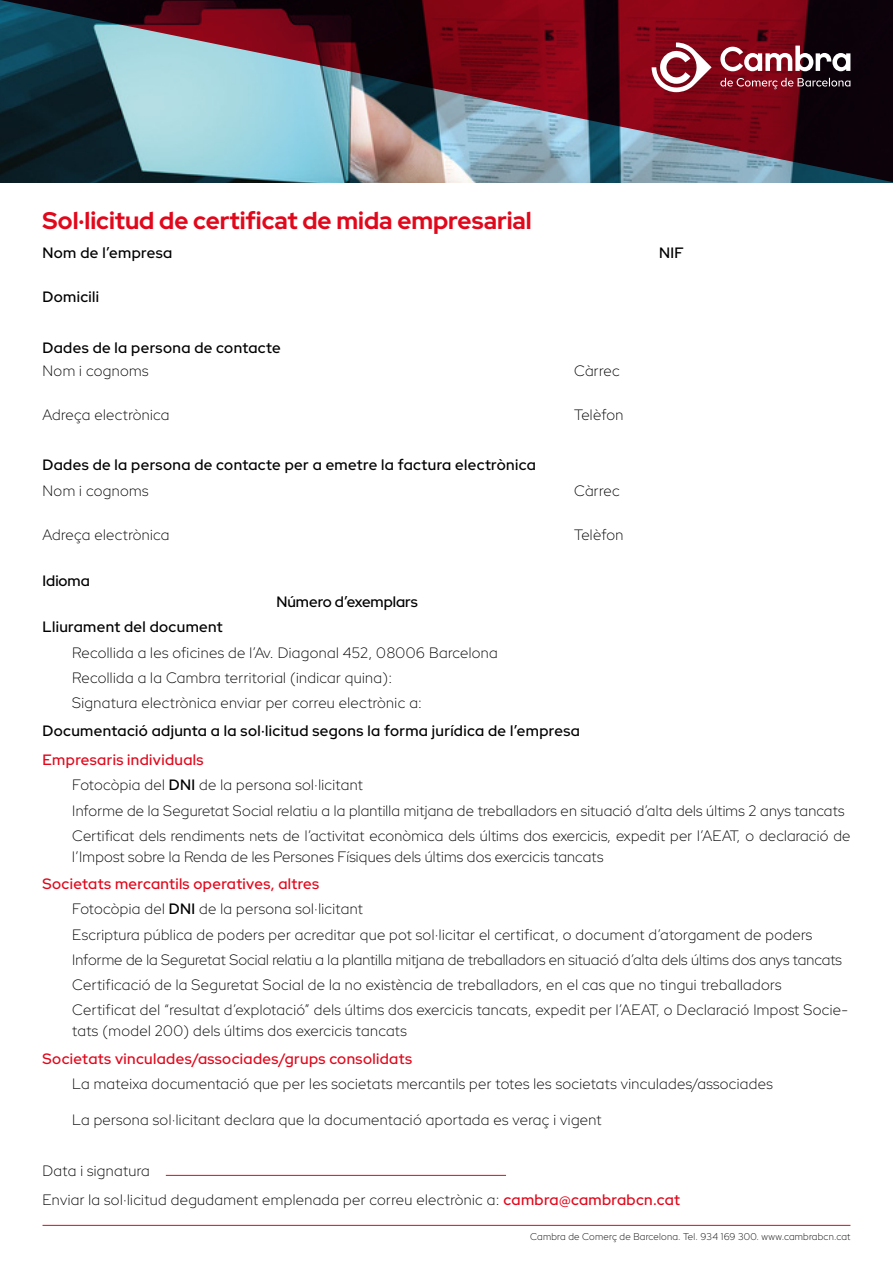
<style>
.page{position:relative;width:893px;height:1263px;background:#fff}
.page>*{position:absolute;margin:0;border:0;box-sizing:border-box;transform-origin:0 0}
.t1{font:700 24px "Red Hat Display";color:#e1081c}
.t2{font:300 15px/25.2px "Red Hat Display";letter-spacing:.025em;color:#000}
.t3{font:600 15px "Red Hat Display";letter-spacing:.025em;color:#000}
.t4{font:600 15px "Red Hat Display";letter-spacing:.025em;color:#e1081c}
.t5{font:600 15px "Red Hat Display";color:#000}
.t6{font:300 9.75px "Red Hat Display";letter-spacing:.025em;color:#000}
.s1{font-weight:600;color:#e1081c}
.s2{font-weight:600}
</style>
<div class="page">
<svg style="left:0;top:0;width:893px;height:183px"></svg>
<svg style="left:652px;top:43px;width:60px;height:49px"></svg>
<svg style="left:720px;top:46px;width:130px;height:43px"></svg>
<hr style="left:43px;top:1225px;width:807px;height:1px;background:#e1081c">
<hr style="left:166px;top:1175px;width:340px;height:1px;background:#e1081c">
<h1 class="t1" style="left:43px;top:204px;width:491px">Sol·licitud de certificat de mida empresarial</h1>
<p class="t3" style="left:43px;top:243px;width:131px">Nom de l’empresa</p>
<p class="t3" style="left:659px;top:243px;width:26px">NIF</p>
<p class="t3" style="left:43px;top:287px;width:58px">Domicili</p>
<p class="t3" style="left:43px;top:338px;width:240px">Dades de la persona de contacte</p>
<p class="t2" style="left:43px;top:358px;width:107px">Nom i cognoms</p>
<p class="t2" style="left:574px;top:358px;width:47px">Càrrec</p>
<p class="t2" style="left:43px;top:402px;width:128px">Adreça electrònica</p>
<p class="t2" style="left:574px;top:402px;width:51px">Telèfon</p>
<p class="t3" style="left:43px;top:455px;width:495px">Dades de la persona de contacte per a emetre la factura electrònica</p>
<p class="t2" style="left:43px;top:477px;width:107px">Nom i cognoms</p>
<p class="t2" style="left:574px;top:477px;width:47px">Càrrec</p>
<p class="t2" style="left:43px;top:522px;width:128px">Adreça electrònica</p>
<p class="t2" style="left:574px;top:522px;width:51px">Telèfon</p>
<p class="t3" style="left:43px;top:571px;width:49px">Idioma</p>
<p class="t5" style="left:276px;top:592px;width:143px">Número d’exemplars</p>
<p class="t3" style="left:43px;top:617px;width:182px">Lliurament del document</p>
<p class="t2" style="left:72px;top:639px;width:427px">Recollida a les oficines de l’Av. Diagonal 452, 08006 Barcelona<br>Recollida a la Cambra territorial (indicar quina):<br>Signatura electrònica enviar per correu electrònic a:</p>
<p class="t3" style="left:43px;top:720px;width:539px">Documentació adjunta a la sol·licitud segons la forma jurídica de l’empresa</p>
<p class="t2" style="left:72px;top:747px;width:780px;text-indent:-30px"><span class="s1">Empresaris individuals<br></span>Fotocòpia del <span class="s2">DNI</span> de la persona sol·licitant<br>Informe de la Seguretat Social relatiu a la plantilla mitjana de treballadors en situació d’alta dels últims 2 anys tancats Certificat dels rendiments nets de l’activitat econòmica dels últims dos exercicis, expedit per l’AEAT, o declaració de</p>
<p class="t2" style="left:72px;top:843px;width:533px">l’Impost sobre la Renda de les Persones Físiques dels últims dos exercicis tancats</p>
<p class="t2" style="left:72px;top:871px;width:777px;text-indent:-30px"><span class="s1">Societats mercantils operatives, altres<br></span>Fotocòpia del <span class="s2">DNI</span> de la persona sol·licitant<br>Escriptura pública de poders per acreditar que pot sol·licitar el certificat, o document d’atorgament de poders Informe de la Seguretat Social relatiu a la plantilla mitjana de treballadors en situació d’alta dels últims dos anys tancats Certificació de la Seguretat Social de la no existència de treballadors, en el cas que no tingui treballadors Certificat del “resultat d’explotació” dels últims dos exercicis tancats, expedit per l’AEAT, o Declaració Impost Socie-</p>
<p class="t2" style="left:72px;top:1018px;width:336px">tats (model 200) dels últims dos exercicis tancats</p>
<p class="t4" style="left:43px;top:1049px;width:371px">Societats vinculades/associades/grups consolidats</p>
<p class="t2" style="left:72px;top:1071px;width:702px">La mateixa documentació que per les societats mercantils per totes les societats vinculades/associades</p>
<p class="t2" style="left:72px;top:1107px;width:531px">La persona sol·licitant declara que la documentació aportada es veraç i vigent</p>
<p class="t2" style="left:43px;top:1155px;width:639px;line-height:29.5px">Data i signatura<br>Enviar la sol·licitud degudament emplenada per correu electrònic a: <span class="s1">cambra@cambrabcn.cat</span></p>
<p class="t6" style="left:530px;top:1230px;width:322px">Cambra de Comerç de Barcelona. Tel. 934 169 300. www.cambrabcn.cat</p>
</div>
